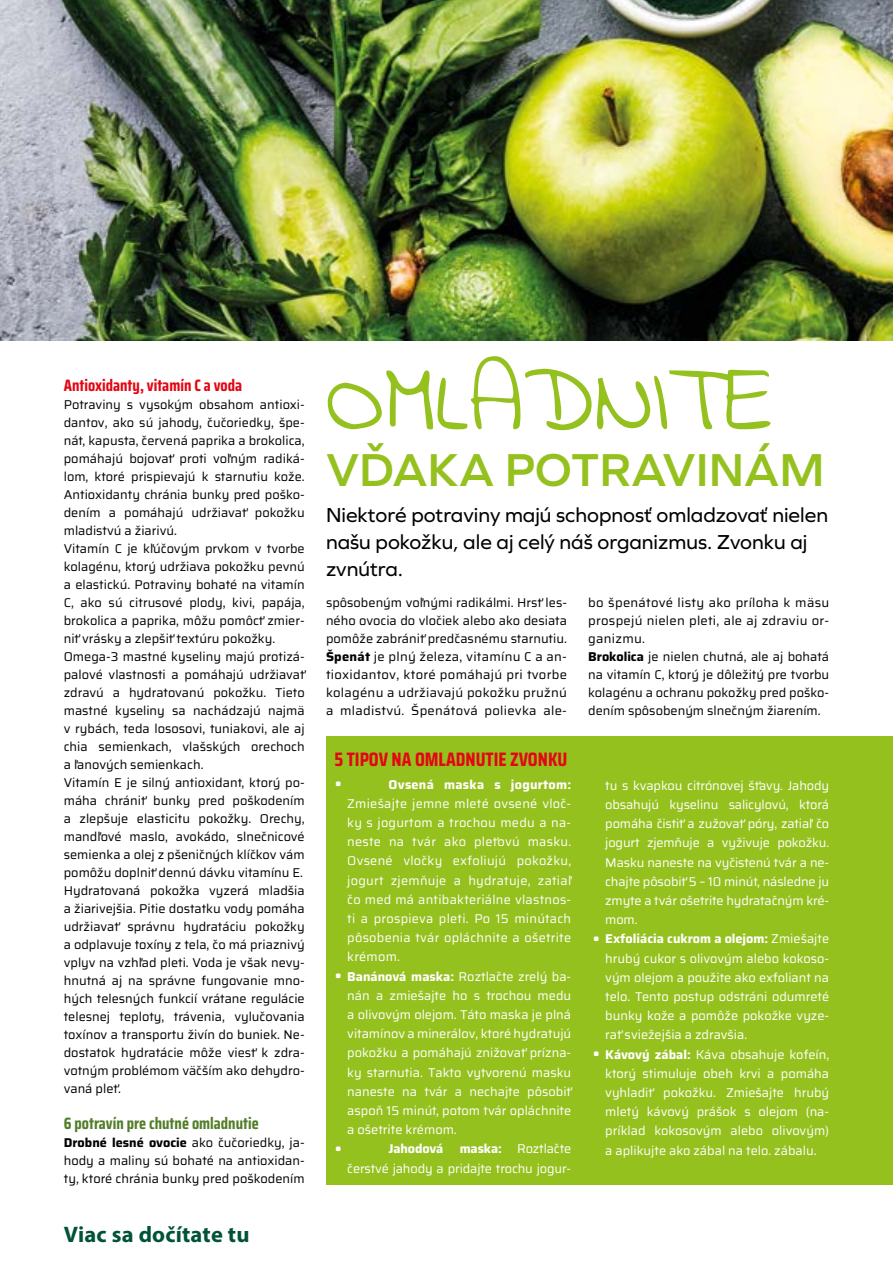
<style>
.page{position:relative;width:893px;height:1263px;background:#fff}
.page>*{position:absolute;margin:0;border:0;box-sizing:border-box;transform-origin:0 0}
.t1{font:96px "Indie Flower";color:#95c11f}
.t2{font:600 48px "Graphie";color:#95c11f}
.t3{font:700 22.5px "Myriad Pro";letter-spacing:.01em;color:#005239}
.t4{font:21px/27px "Graphie";color:#000}
.t5{font:700 19.5px "Saira Condensed";color:#e30613}
.t6{font:700 16.5px "Saira Condensed";color:#527d29}
.t7{font:700 16.5px "Saira Condensed";color:#e30613}
.t8{font:12.75px/18px "Saira";color:#000}
.t9{font:12.75px/19.2px "Saira";color:#fff;text-align:justify}
.t10{font:700 12.75px "Saira";letter-spacing:-.01em;color:#fff}
.s1{font-weight:700}
.s2{font-size:21px}
.s3{font-weight:400;font-size:21px}
</style>
<div class="page">
<img style="left:0;top:0;width:893px;height:340px">
<div style="left:326px;top:736px;width:567px;height:448px;background:#95c11f"></div>
<p class="t7" style="left:64px;top:372px;width:180px">Antioxidanty, vitamín C a voda</p>
<p class="t8" style="left:64px;top:395px;width:242px">Potraviny s vysokým obsahom antioxi&shy;dantov, ako sú jahody, čučoriedky, špe&shy;nát, kapusta, červená paprika a brokolica, pomáhajú bojovať proti voľným radiká&shy;lom, ktoré prispievajú k starnutiu kože.<br>Antioxidanty chránia bunky pred poško&shy;dením a pomáhajú udržiavať pokožku mladistvú a žiarivú.<br>Vitamín C je kľúčovým prvkom v tvorbe kolagénu, ktorý udržiava pokožku pevnú a elastickú. Potraviny bohaté na vitamín C, ako sú citrusové plody, kivi, papája, brokolica a paprika, môžu pomôcť zmier&shy;niť vrásky a zlepšiť textúru pokožky.<br>Omega-3 mastné kyseliny majú protizá&shy;palové vlastnosti a pomáhajú udržiavať zdravú a hydratovanú pokožku. Tieto mastné kyseliny sa nachádzajú najmä v rybách, teda lososovi, tuniakovi, ale aj chia semienkach, vlašských orechoch a ľanových semienkach.<br>Vitamín E je silný antioxidant, ktorý po&shy;máha chrániť bunky pred poškodením a zlepšuje elasticitu pokožky. Orechy, mandľové maslo, avokádo, slnečnicové semienka a olej z pšeničných klíčkov vám pomôžu doplniť dennú dávku vitamínu E.<br>Hydratovaná pokožka vyzerá mladšia a žiarivejšia. Pitie dostatku vody pomáha udržiavať správnu hydratáciu pokožky a odplavuje toxíny z tela, čo má priaznivý vplyv na vzhľad pleti. Voda je však nevy&shy;hnutná aj na správne fungovanie mno&shy;hých telesných funkcií vrátane regulácie telesnej teploty, trávenia, vylučovania toxínov a transportu živín do buniek. Ne&shy;dostatok hydratácie môže viesť k zdra&shy;votným problémom väčším ako dehydro&shy;vaná pleť.</p>
<p class="t6" style="left:64px;top:1110px;width:196px">6 potravín pre chutné omladnutie</p>
<p class="t8" style="left:64px;top:1133px;width:242px;text-align:justify"><span class="s1">Drobné lesné ovocie</span> ako čučoriedky, ja&shy;hody a maliny sú bohaté na antioxidan&shy;ty, ktoré chránia bunky pred poškodením</p>
<h3 class="t3" style="left:64px;top:1220px;width:187px">Viac sa dočítate tu</h3>
<h1 class="t1" style="left:326px;top:336px;width:450px">OMLADNITE</h1>
<h2 class="t2" style="left:326px;top:442px;width:500px">VĎAKA POTRAVINÁM</h2>
<h3 class="t4" style="left:326px;top:501px;width:503px">Niektoré potraviny majú schopnosť omladzovať nielen našu pokožku, ale aj celý náš organizmus. Zvonku aj zvnútra.</h3>
<p class="t8" style="left:326px;top:593px;width:242px;text-align:justify">spôsobeným voľnými radikálmi. Hrsť les&shy;ného ovocia do vločiek alebo ako desiata pomôže zabrániť predčasnému starnutiu.<br><span class="s1">Špenát</span> je plný železa, vitamínu C a an&shy;tioxidantov, ktoré pomáhajú pri tvorbe kolagénu a udržiavajú pokožku pružnú a mladistvú. Špenátová polievka ale-</p>
<p class="t8" style="left:588px;top:593px;width:242px">bo špenátové listy ako príloha k mäsu prospejú nielen pleti, ale aj zdraviu or&shy;ganizmu.<br><span class="s1">Brokolica</span> je nielen chutná, ale aj bohatá na vitamín C, ktorý je dôležitý pre tvorbu kolagénu a ochranu pokožky pred poško&shy;dením spôsobeným slnečným žiarením.</p>
<h3 class="t5" style="left:334px;top:745px;width:234px">5 TIPOV NA OMLADNUTIE ZVONKU</h3>
<p class="t9" style="left:347px;top:774px;width:225px;text-indent:-13px"><span class="s2">•</span> <span class="s1">Ovsená maska s jogurtom:<br></span>Zmiešajte jemne mleté ovsené vloč&shy;ky s jogurtom a trochou medu a na&shy;neste na tvár ako pleťovú masku.<br>Ovsené vločky exfoliujú pokožku, jogurt zjemňuje a hydratuje, zatiaľ čo med má antibakteriálne vlastnos&shy;ti a prospieva pleti. Po 15 minútach pôsobenia tvár opláchnite a ošetrite krémom.</p>
<p class="t9" style="left:347px;top:966px;width:225px;text-indent:-13px"><span class="s2">•</span> <span class="s1">Banánová maska:</span> Roztlačte zrelý ba&shy;nán a zmiešajte ho s trochou medu a olivovým olejom. Táto maska je plná vitamínov a minerálov, ktoré hydratujú pokožku a pomáhajú znižovať prízna&shy;ky starnutia. Takto vytvorenú masku naneste na tvár a nechajte pôsobiť aspoň 15 minút, potom tvár opláchnite a ošetrite krémom.</p>
<p class="t10" style="left:334px;top:1139px;width:110px"><span class="s3">•</span> Jahodová</p>
<p class="t9" style="left:605px;top:775px;width:225px">tu s kvapkou citrónovej šťavy. Jahody obsahujú kyselinu salicylovú, ktorá pomáha čistiť a zužovať póry, zatiaľ čo jogurt zjemňuje a vyživuje pokožku.<br>Masku naneste na vyčistenú tvár a ne&shy;chajte pôsobiť 5 – 10 minút, následne ju zmyte a tvár ošetrite hydratačným kré&shy;mom.</p>
<p class="t9" style="left:605px;top:929px;width:225px;text-indent:-13px"><span class="s2">•</span> <span class="s1">Exfoliácia cukrom a olejom:</span> Zmiešajte hrubý cukor s olivovým alebo kokoso&shy;vým olejom a použite ako exfoliant na telo. Tento postup odstráni odumreté bunky kože a pomôže pokožke vyze&shy;rať sviežejšia a zdravšia.</p>
<p class="t9" style="left:605px;top:1044px;width:225px;text-indent:-13px"><span class="s2">•</span> <span class="s1">Kávový zábal:</span> Káva obsahuje kofeín, ktorý stimuluje obeh krvi a pomáha vyhladiť pokožku. Zmiešajte hrubý mletý kávový prášok s olejom (na&shy;príklad kokosovým alebo olivovým) a aplikujte ako zábal na telo. zábalu.</p>
<p class="t9" style="left:347px;top:1139px;width:225px;text-align:right"><span class="s1">maska:</span> Roztlačte<br>čerstvé jahody a pridajte trochu jogur-</p>
</div>
